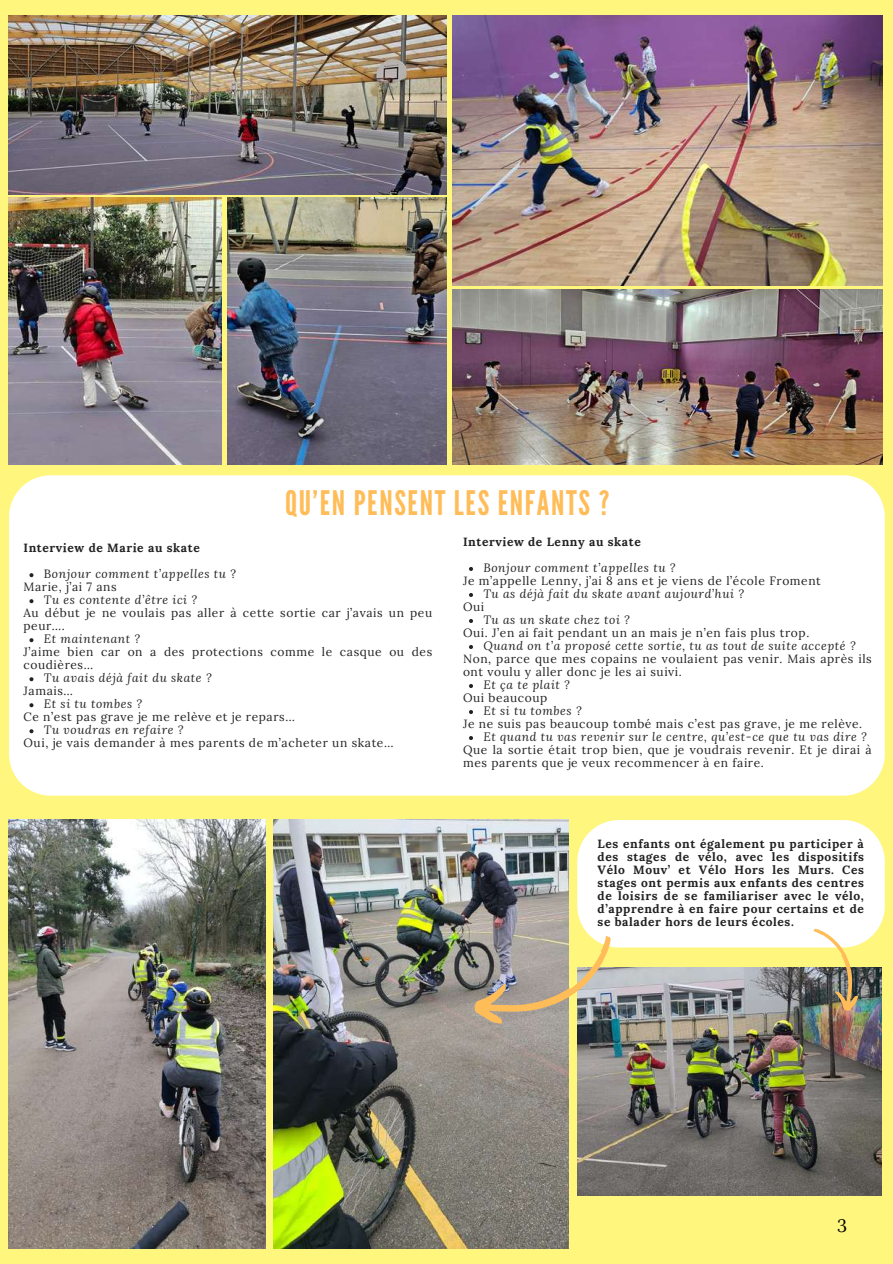
<style>
.page{position:relative;width:893px;height:1264px;background:#fff}
.page>*{position:absolute;margin:0;border:0;box-sizing:border-box;transform-origin:0 0}
.t1{font:33.75px "League Gothic";letter-spacing:.05em;color:#ffbd59}
.t2{font:18px "Lora";color:#000}
.t3{font:12px/13px "Lora";letter-spacing:.05em;color:#222}
.t4{font:italic 12px/26px "Lora";letter-spacing:.05em;color:#222}
.t5{font:700 12px/13px "Lora";letter-spacing:.05em;color:#222;text-align:justify}
.s1{font-weight:700;font-style:normal}
.s2{font-style:normal}
</style>
<div class="page">
<div style="left:0;top:0;width:892px;height:1263px;background:#fff67e"></div>
<div style="left:9px;top:475px;width:875px;height:320px;background:#fff"></div>
<svg style="left:29px;top:573px;width:4px;height:4px"></svg>
<svg style="left:29px;top:599px;width:4px;height:4px"></svg>
<svg style="left:29px;top:638px;width:4px;height:4px"></svg>
<svg style="left:29px;top:677px;width:4px;height:4px"></svg>
<svg style="left:29px;top:703px;width:4px;height:4px"></svg>
<svg style="left:29px;top:729px;width:4px;height:4px"></svg>
<svg style="left:469px;top:567px;width:4px;height:4px"></svg>
<svg style="left:469px;top:593px;width:4px;height:4px"></svg>
<svg style="left:469px;top:619px;width:4px;height:4px"></svg>
<svg style="left:469px;top:645px;width:4px;height:4px"></svg>
<svg style="left:469px;top:684px;width:4px;height:4px"></svg>
<svg style="left:469px;top:710px;width:4px;height:4px"></svg>
<svg style="left:469px;top:736px;width:4px;height:4px"></svg>
<img style="left:452px;top:16px;width:430px;height:270px">
<img style="left:452px;top:290px;width:430px;height:174px">
<img style="left:9px;top:16px;width:437px;height:179px">
<img style="left:228px;top:197px;width:218px;height:267px">
<img style="left:9px;top:197px;width:212px;height:267px">
<img style="left:577px;top:1036px;width:304px;height:159px">
<img style="left:9px;top:819px;width:256px;height:429px">
<img style="left:273px;top:819px;width:295px;height:429px">
<img style="left:467px;top:820px;width:417px;height:216px">
<h1 class="t1" style="left:285px;top:484px;width:325px">QU’EN PENSENT LES ENFANTS ?</h1>
<p class="t5" style="left:463px;top:535px;width:179px">Interview de Lenny au skate</p>
<p class="t4" style="left:483px;top:554px;width:194px">Bonjour comment t’appelles tu ?</p>
<p class="t3" style="left:463px;top:574px;width:359px">Je m’appelle Lenny, j’ai 8 ans et je viens de l’école Froment</p>
<p class="t4" style="left:483px;top:580px;width:262px">Tu as déjà fait du skate avant aujourd’hui ?</p>
<p class="t3" style="left:463px;top:600px;width:23px">Oui</p>
<p class="t4" style="left:483px;top:606px;width:148px">Tu as un skate chez toi ?</p>
<p class="t3" style="left:463px;top:626px;width:348px">Oui. J’en ai fait pendant un an mais je n’en fais plus trop.</p>
<p class="t4" style="left:483px;top:632px;width:374px">Quand on t’a proposé cette sortie, tu as tout de suite accepté ?</p>
<p class="t3" style="left:463px;top:652px;width:410px">Non, parce que mes copains ne voulaient pas venir. Mais après ils ont voulu y aller donc je les ai suivi.</p>
<p class="t4" style="left:483px;top:671px;width:88px">Et ça te plait ?</p>
<p class="t3" style="left:463px;top:691px;width:86px">Oui beaucoup</p>
<p class="t4" style="left:483px;top:697px;width:100px">Et si tu tombes ?</p>
<p class="t3" style="left:463px;top:717px;width:400px">Je ne suis pas beaucoup tombé mais c’est pas grave, je me relève.</p>
<p class="t4" style="left:483px;top:723px;width:385px">Et quand tu vas revenir sur le centre, qu’est-ce que tu vas dire ?</p>
<p class="t3" style="left:463px;top:743px;width:410px">Que la sortie était trop bien, que je voudrais revenir. Et je dirai à mes parents que je veux recommencer à en faire.</p>
<p class="t4" style="left:44px;top:534px;width:194px;text-indent:-20px"><span class="s1">Interview de Marie au skate<br></span><span class="s2">B</span>onjour comment t’appelles tu <span class="s2">?</span></p>
<p class="t3" style="left:23px;top:580px;width:95px">Marie, j’ai 7 ans</p>
<p class="t4" style="left:44px;top:586px;width:155px">Tu es contente d’être ici ?</p>
<p class="t3" style="left:23px;top:606px;width:410px">Au début je ne voulais pas aller à cette sortie car j’avais un peu peur….</p>
<p class="t4" style="left:44px;top:625px;width:98px">Et maintenant ?</p>
<p class="t3" style="left:23px;top:645px;width:410px">J’aime bien car on a des protections comme le casque ou des coudières…</p>
<p class="t4" style="left:44px;top:664px;width:169px">Tu avais déjà fait du skate ?</p>
<p class="t3" style="left:23px;top:684px;width:51px">Jamais…</p>
<p class="t4" style="left:44px;top:690px;width:100px">Et si tu tombes ?</p>
<p class="t3" style="left:23px;top:710px;width:273px">Ce n’est pas grave je me relève et je repars…</p>
<p class="t4" style="left:44px;top:716px;width:141px">Tu voudras en refaire ?</p>
<p class="t3" style="left:23px;top:736px;width:371px">Oui, je vais demander à mes parents de m’acheter un skate…</p>
<p class="t5" style="left:597px;top:837px;width:268px">Les enfants ont également pu participer à des stages de vélo, avec les dispositifs Vélo Mouv’ et Vélo Hors les Murs. Ces stages ont permis aux enfants des centres de loisirs de se familiariser avec le vélo, d’apprendre à en faire pour certains et de se balader hors de leurs écoles.</p>
<h2 class="t2" style="left:837px;top:1213px;width:12px">3</h2>
</div>
